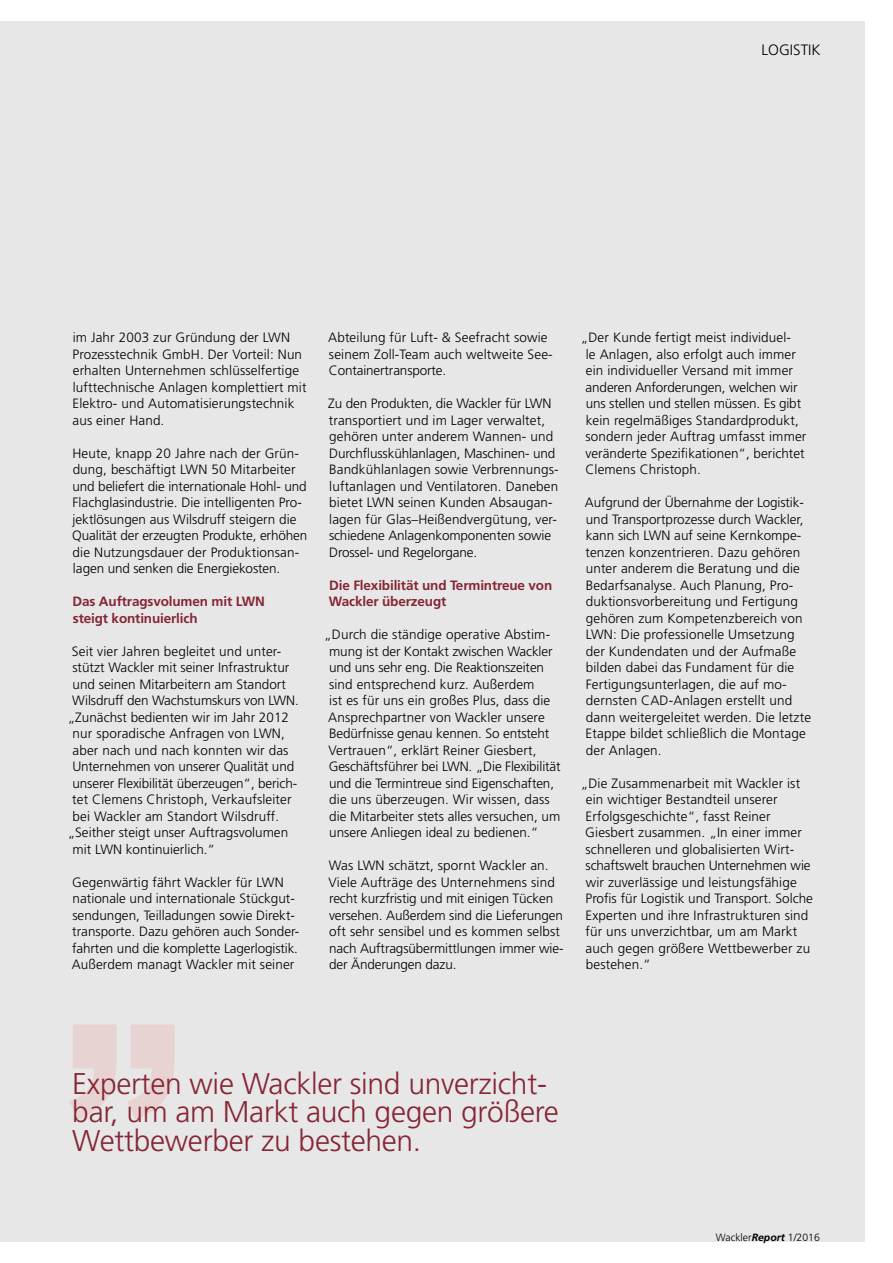
<style>
.page{position:relative;width:893px;height:1263px;background:#fff}
.page>*{position:absolute;margin:0;border:0;box-sizing:border-box;transform-origin:0 0}
.t1{font:300 30px/28.5px "Frutiger";letter-spacing:-.01em;color:#862535}
.t2{font:300 15px "Frutiger";color:#000}
.t3{font:300 13.5px/16.5px "Frutiger";letter-spacing:.01em;color:#000}
.t4{font:300 13.5px/16.5px "Frutiger";letter-spacing:-.01em;color:#000}
.t5{font:700 13.5px/16.5px "Frutiger";letter-spacing:-.01em;color:#862535}
.t6{font:300 10.5px "Frutiger";color:#000}
.s1{font-weight:700;font-style:italic}
</style>
<div class="page">
<div style="left:0;top:21px;width:864px;height:1221px;background:#e7e7e7"></div>
<svg style="left:69px;top:1024px;width:106px;height:95px"></svg>
<p class="t2" style="left:761px;top:41px;width:61px">LOGISTIK</p>
<p class="t3" style="left:72px;top:329px;width:236px">im Jahr 2003 zur Gründung der LWN Prozesstechnik GmbH. Der Vorteil: Nun erhalten Unternehmen schlüsselfertige lufttechnische Anlagen komplettiert mit Elektro- und Automatisierungstechnik aus einer Hand.</p>
<p class="t3" style="left:72px;top:445px;width:236px">Heute, knapp 20 Jahre nach der Grün&shy;dung, beschäftigt LWN 50 Mitarbeiter und beliefert die internationale Hohl- und Flachglasindustrie. Die intelligenten Pro&shy;jektlösungen aus Wilsdruff steigern die Qualität der erzeugten Produkte, erhöhen die Nutzungsdauer der Produktionsan&shy;lagen und senken die Energiekosten.</p>
<p class="t5" style="left:73px;top:593px;width:194px">Das Auftragsvolumen mit LWN steigt kontinuierlich</p>
<p class="t3" style="left:72px;top:643px;width:211px">Seit vier Jahren begleitet und unter-</p>
<p class="t3" style="left:72px;top:659px;width:218px">stützt Wackler mit seiner Infrastruktur</p>
<p class="t3" style="left:73px;top:676px;width:215px">und seinen Mitarbeitern am Standort</p>
<p class="t4" style="left:72px;top:692px;width:228px">Wilsdruff den Wachstumskurs von LWN.</p>
<p class="t3" style="left:68px;top:709px;width:223px">„Zunächst bedienten wir im Jahr 2012</p>
<p class="t3" style="left:73px;top:725px;width:214px">nur sporadische Anfragen von LWN,</p>
<p class="t3" style="left:72px;top:742px;width:218px">aber nach und nach konnten wir das</p>
<p class="t4" style="left:72px;top:758px;width:223px">Unternehmen von unserer Qualität und</p>
<p class="t4" style="left:73px;top:775px;width:226px">unserer Flexibilität überzeugen“, berich-</p>
<p class="t3" style="left:72px;top:791px;width:221px">tet Clemens Christoph, Verkaufsleiter</p>
<p class="t3" style="left:73px;top:808px;width:208px">bei Wackler am Standort Wilsdruff.</p>
<p class="t3" style="left:68px;top:824px;width:222px">„Seither steigt unser Auftragsvolumen</p>
<p class="t3" style="left:73px;top:841px;width:144px">mit LWN kontinuierlich.“</p>
<p class="t3" style="left:72px;top:874px;width:229px">Gegenwärtig fährt Wackler für LWN nationale und internationale Stückgut&shy;sendungen, Teilladungen sowie Direkt&shy;transporte. Dazu gehören auch Sonder&shy;fahrten und die komplette Lagerlogistik.<br>Außerdem managt Wackler mit seiner</p>
<p class="t3" style="left:328px;top:329px;width:226px">Abteilung für Luft- &amp; Seefracht sowie seinem Zoll-Team auch weltweite See-<br>Containertransporte.</p>
<p class="t3" style="left:328px;top:395px;width:232px">Zu den Produkten, die Wackler für LWN transportiert und im Lager verwaltet, gehören unter anderem Wannen- und Durchflusskühlanlagen, Maschinen- und Bandkühlanlagen sowie Verbrennungs&shy;luftanlagen und Ventilatoren. Daneben bietet LWN seinen Kunden Absaugan&shy;lagen für Glas–Heißendvergütung, ver&shy;schiedene Anlagenkomponenten sowie Drossel- und Regelorgane.</p>
<p class="t5" style="left:329px;top:577px;width:225px">Die Flexibilität und Termintreue von<br>Wackler überzeugt</p>
<p class="t3" style="left:324px;top:626px;width:238px">„Durch die ständige operative Abstim&shy;mung ist der Kontakt zwischen Wackler und uns sehr eng. Die Reaktionszeiten sind entsprechend kurz. Außerdem<br>ist es für uns ein großes Plus, dass die Ansprechpartner von Wackler unsere Bedürfnisse genau kennen. So entsteht Vertrauen“, erklärt Reiner Giesbert, Geschäftsführer bei LWN. „Die Flexibilität und die Termintreue sind Eigenschaften, die uns überzeugen. Wir wissen, dass die Mitarbeiter stets alles versuchen, um unsere Anliegen ideal zu bedienen.“</p>
<p class="t4" style="left:328px;top:857px;width:236px">Was LWN schätzt, spornt Wackler an.<br>Viele Aufträge des Unternehmens sind recht kurzfristig und mit einigen Tücken versehen. Außerdem sind die Lieferungen oft sehr sensibel und es kommen selbst nach Auftragsübermittlungen immer wie&shy;der Änderungen dazu.</p>
<p class="t3" style="left:585px;top:329px;width:222px;text-indent:-5px">„Der Kunde fertigt meist individuel-<br>le Anlagen, also erfolgt auch immer ein individueller Versand mit immer anderen Anforderungen, welchen wir uns stellen und stellen müssen. Es gibt kein regelmäßiges Standardprodukt, sondern jeder Auftrag umfasst immer veränderte Spezifikationen“, berichtet Clemens Christoph.</p>
<p class="t3" style="left:585px;top:494px;width:228px">Aufgrund der Übernahme der Logistik&shy;und Transportprozesse durch Wackler, kann sich LWN auf seine Kernkompe&shy;tenzen konzentrieren. Dazu gehören unter anderem die Beratung und die Bedarfsanalyse. Auch Planung, Pro&shy;duktionsvorbereitung und Fertigung gehören zum Kompetenzbereich von LWN: Die professionelle Umsetzung der Kundendaten und der Aufmaße bilden dabei das Fundament für die Fertigungsunterlagen, die auf mo&shy;dernsten CAD-Anlagen erstellt und dann weitergeleitet werden. Die letzte Etappe bildet schließlich die Montage der Anlagen.</p>
<p class="t3" style="left:585px;top:774px;width:229px;text-indent:-4px">„Die Zusammenarbeit mit Wackler ist ein wichtiger Bestandteil unserer Erfolgsgeschichte“, fasst Reiner Giesbert zusammen. „In einer immer schnelleren und globalisierten Wirt&shy;schaftswelt brauchen Unternehmen wie wir zuverlässige und leistungsfähige Profis für Logistik und Transport. Solche Experten und ihre Infrastrukturen sind für uns unverzichtbar, um am Markt auch gegen größere Wettbewerber zu bestehen.“</p>
<h1 class="t1" style="left:72px;top:1069px;width:488px">Experten wie Wackler sind unverzicht&shy;bar, um am Markt auch gegen größere<br>Wettbewerber zu bestehen.</h1>
<p class="t6" style="left:716px;top:1231px;width:106px">Wackler<span class="s1">Report</span> 1/2016</p>
</div>
